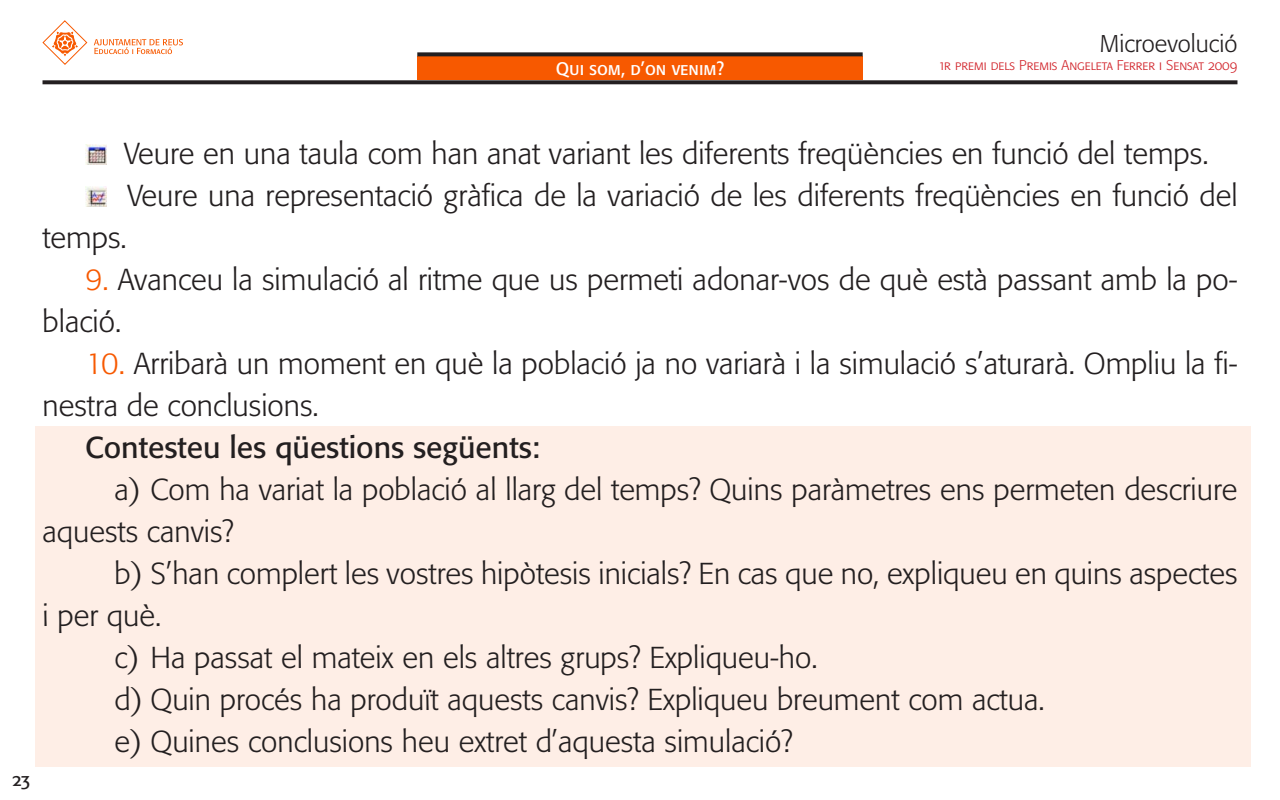
<style>
.page{position:relative;width:1280px;height:800px;background:#fff}
.page>*{position:absolute;margin:0;border:0;box-sizing:border-box;transform-origin:0 0}
.t1{font:300 30px/42px "Formata";color:#231f20}
.t2{font:30px "Formata";color:#231f20}
.t3{font:300 24px "Formata";color:#231f20}
.t4{font:18px "Formata Regular SC";color:#fff}
.t5{font:18px "Formata Regular SC";color:#231f20}
.t6{font:14px "Formata Light SC";color:#d1232a}
.s1{color:#f75900}
</style>
<div class="page">
<svg style="left:94px;top:39px;width:89px;height:15px"></svg>
<svg style="left:42px;top:20px;width:46px;height:45px"></svg>
<div style="left:35px;top:426px;width:1215px;height:340px;background:#feeee6"></div>
<div style="left:417px;top:56px;width:446px;height:24px;background:#f75900"></div>
<img style="left:85px;top:144px;width:21px;height:20px">
<img style="left:85px;top:186px;width:21px;height:20px">
<svg style="left:43px;top:80px;width:1194px;height:4px;background:#343031"></svg>
<svg style="left:417px;top:52px;width:446px;height:4px;background:#373334"></svg>
<p class="t4" style="left:556px;top:58px;width:170px">Qui som, d’on venim?</p>
<p class="t3" style="left:1100px;top:29px;width:139px">Microevolució</p>
<p class="t6" style="left:940px;top:57px;width:299px">1r premi dels Premis Angeleta Ferrer i Sensat 2009</p>
<p class="t5" style="left:12px;top:769px;width:19px">23</p>
<p class="t1" style="left:124px;top:133px;width:1086px">Veure en una taula com han anat variant les diferents freqüències en funció del temps.</p>
<p class="t1" style="left:127px;top:175px;width:1112px">Veure una representació gràfica de la variació de les diferents freqüències en funció del</p>
<p class="t1" style="left:43px;top:217px;width:86px">temps.</p>
<p class="t1" style="left:43px;top:259px;width:1196px;text-indent:43px"><span class="s1">9.</span> Avanceu la simulació al ritme que us permeti adonar-vos de què està passant amb la po&shy;blació.</p>
<p class="t1" style="left:43px;top:343px;width:1197px;text-indent:43px"><span class="s1">10.</span> Arribarà un moment en què la població ja no variarà i la simulació s’aturarà. Ompliu la fi&shy;nestra de conclusions.</p>
<p class="t2" style="left:85px;top:430px;width:456px">Contesteu les qüestions següents:</p>
<p class="t1" style="left:43px;top:469px;width:1197px;text-indent:72px">a) Com ha variat la població al llarg del temps? Quins paràmetres ens permeten descriure aquests canvis?</p>
<p class="t1" style="left:115px;top:553px;width:1125px">b) S’han complert les vostres hipòtesis inicials? En cas que no, expliqueu en quins aspectes</p>
<p class="t1" style="left:43px;top:595px;width:120px">i per què.</p>
<p class="t1" style="left:115px;top:637px;width:705px">c) Ha passat el mateix en els altres grups? Expliqueu-ho.</p>
<p class="t1" style="left:115px;top:679px;width:932px">d) Quin procés ha produït aquests canvis? Expliqueu breument com actua.</p>
<p class="t1" style="left:115px;top:721px;width:680px">e) Quines conclusions heu extret d’aquesta simulació?</p>
</div>
